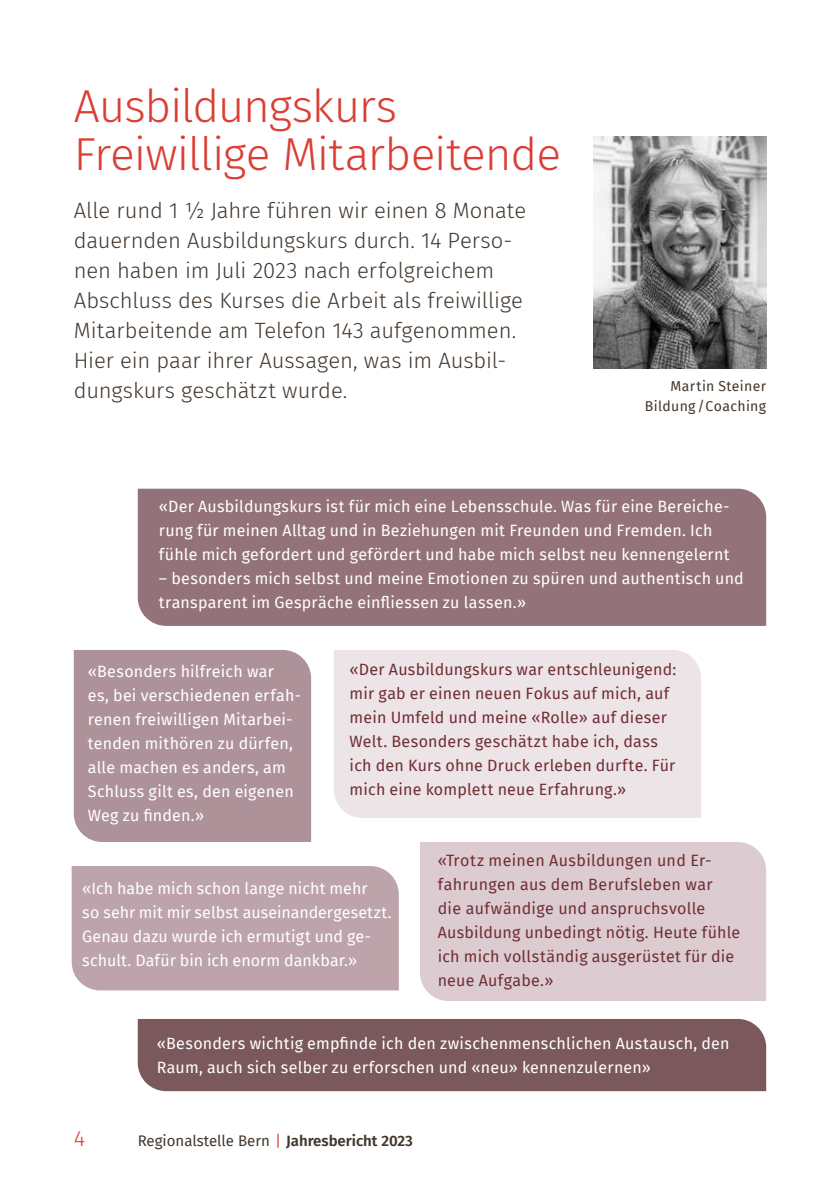
<style>
.page{position:relative;width:840px;height:1191px;background:#fff}
.page>*{position:absolute;margin:0;border:0;box-sizing:border-box;transform-origin:0 0}
.t1{font:300 46px/48px "Fira Sans";letter-spacing:-.025em;color:#da3e34}
.t2{font:300 22px/30px "Fira Sans";letter-spacing:-.005em;color:#42372d}
.t3{font:300 22px "Fira Sans";color:#da3e34}
.t4{font:16px/24px "Fira Sans";letter-spacing:.015em;color:#fff}
.t5{font:16px/24px "Fira Sans";letter-spacing:.015em;color:#702e34}
.t6{font:15px "Fira Sans";color:#42372d}
.t7{font:14px/20px "Fira Sans";letter-spacing:.025em;color:#42372d;text-align:right}
.s1{color:#da3e34}
.s2{font-weight:600}
</style>
<div class="page">
<div style="left:420px;top:842px;width:345px;height:159px;background:#dcccd1"></div>
<div style="left:334px;top:650px;width:366px;height:168px;background:#ede4e7"></div>
<div style="left:138px;top:489px;width:627px;height:137px;background:#937379"></div>
<div style="left:138px;top:1019px;width:627px;height:72px;background:#7a585c"></div>
<div style="left:74px;top:650px;width:237px;height:192px;background:#ae9299"></div>
<div style="left:72px;top:866px;width:326px;height:124px;background:#bda4aa"></div>
<img style="left:593px;top:137px;width:172px;height:231px">
<h1 class="t1" style="left:74px;top:81px;width:488px">Ausbildungskurs<br>Freiwillige Mitarbeitende</h1>
<p class="t2" style="left:74px;top:195px;width:453px">Alle rund 1 ½ Jahre führen wir einen 8 Monate dauernden Ausbildungskurs durch. 14 Perso&shy;nen haben im Juli 2023 nach erfolgreichem Abschluss des Kurses die Arbeit als freiwillige Mitarbeitende am Telefon 143 aufgenommen.<br>Hier ein paar ihrer Aussagen, was im Ausbil&shy;dungskurs geschätzt wurde.</p>
<p class="t7" style="left:644px;top:376px;width:123px">Martin Steiner<br>Bildung /Coaching</p>
<p class="t4" style="left:159px;top:494px;width:572px">«Der Ausbildungskurs ist für mich eine Lebensschule. Was für eine Bereiche&shy;rung für meinen Alltag und in Beziehungen mit Freunden und Fremden. Ich fühle mich gefordert und gefördert und habe mich selbst neu kennengelernt</p>
<p class="t4" style="left:159px;top:566px;width:586px">– besonders mich selbst und meine Emotionen zu spüren und authentisch und transparent im Gespräche einfliessen zu lassen.»</p>
<p class="t4" style="left:88px;top:659px;width:215px">«Besonders hilfreich war<br>es, bei verschiedenen erfah&shy;renen freiwilligen Mitarbei&shy;tenden mithören zu dürfen, alle machen es anders, am<br>Schluss gilt es, den eigenen<br>Weg zu finden.»</p>
<p class="t5" style="left:349px;top:657px;width:328px">«Der Ausbildungskurs war entschleunigend: mir gab er einen neuen Fokus auf mich, auf mein Umfeld und meine «Rolle» auf dieser Welt. Besonders geschätzt habe ich, dass ich den Kurs ohne Druck erleben durfte. Für mich eine komplett neue Erfahrung.»</p>
<p class="t4" style="left:82px;top:875px;width:310px">«Ich habe mich schon lange nicht mehr<br>so sehr mit mir selbst auseinandergesetzt.<br>Genau dazu wurde ich ermutigt und ge&shy;schult. Dafür bin ich enorm dankbar.»</p>
<p class="t5" style="left:437px;top:848px;width:304px">«Trotz meinen Ausbildungen und Er&shy;fahrungen aus dem Berufsleben war<br>die aufwändige und anspruchsvolle Ausbildung unbedingt nötig. Heute fühle ich mich vollständig ausgerüstet für die neue Aufgabe.»</p>
<p class="t4" style="left:157px;top:1031px;width:574px">«Besonders wichtig empfinde ich den zwischenmenschlichen Austausch, den<br>Raum, auch sich selber zu erforschen und «neu» kennenzulernen»</p>
<h2 class="t3" style="left:74px;top:1122px;width:13px">4</h2>
<p class="t6" style="left:138px;top:1129px;width:276px">Regionalstelle Bern <span class="s1">|</span> <span class="s2">Jahresbericht 2023</span></p>
</div>
